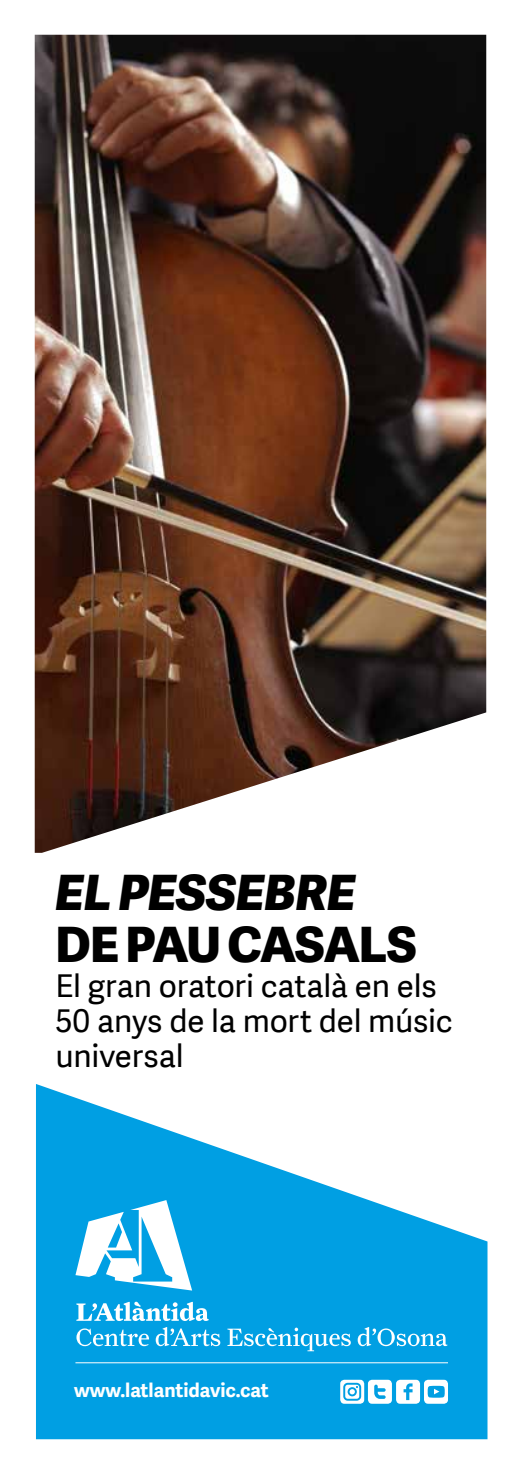
<style>
.page{position:relative;width:521px;height:1474px;background:#fff}
.page>*{position:absolute;margin:0;border:0;box-sizing:border-box;transform-origin:0 0}
.t1{font:800 49px "Adelle Sans";letter-spacing:-.02em;color:#000}
.t2{font:italic 800 49px "Adelle Sans";letter-spacing:-.005em;color:#000}
.t3{font:31.5px/35px "Adelle Sans";letter-spacing:-.005em;color:#000}
.t4{font:700 19.25px "Adelle Sans";color:#fff}
</style>
<div class="page">
<img style="left:35px;top:35px;width:451px;height:817px">
<svg style="left:36px;top:1084px;width:451px;height:355px;fill:#009fe3"></svg>
<svg style="left:76px;top:1301px;width:133px;height:19px"></svg>
<svg style="left:76px;top:1328px;width:73px;height:18px"></svg>
<svg style="left:156px;top:1326px;width:64px;height:20px"></svg>
<svg style="left:227px;top:1327px;width:124px;height:24px"></svg>
<svg style="left:358px;top:1326px;width:89px;height:20px"></svg>
<svg style="left:75px;top:1200px;width:117px;height:90px"></svg>
<hr style="left:75px;top:1362px;width:373px;height:1px;background:#fff">
<svg style="left:340px;top:1379px;width:108px;height:24px"></svg>
<h1 class="t2" style="left:56px;top:862px;width:302px">EL PESSEBRE</h1>
<h1 class="t1" style="left:56px;top:915px;width:363px">DE PAU CASALS</h1>
<p class="t3" style="left:56px;top:968px;width:399px">El gran oratori català en els<br>50 anys de la mort del músic universal</p>
<p class="t4" style="left:74px;top:1378px;width:196px">www.latlantidavic.cat</p>
</div>
